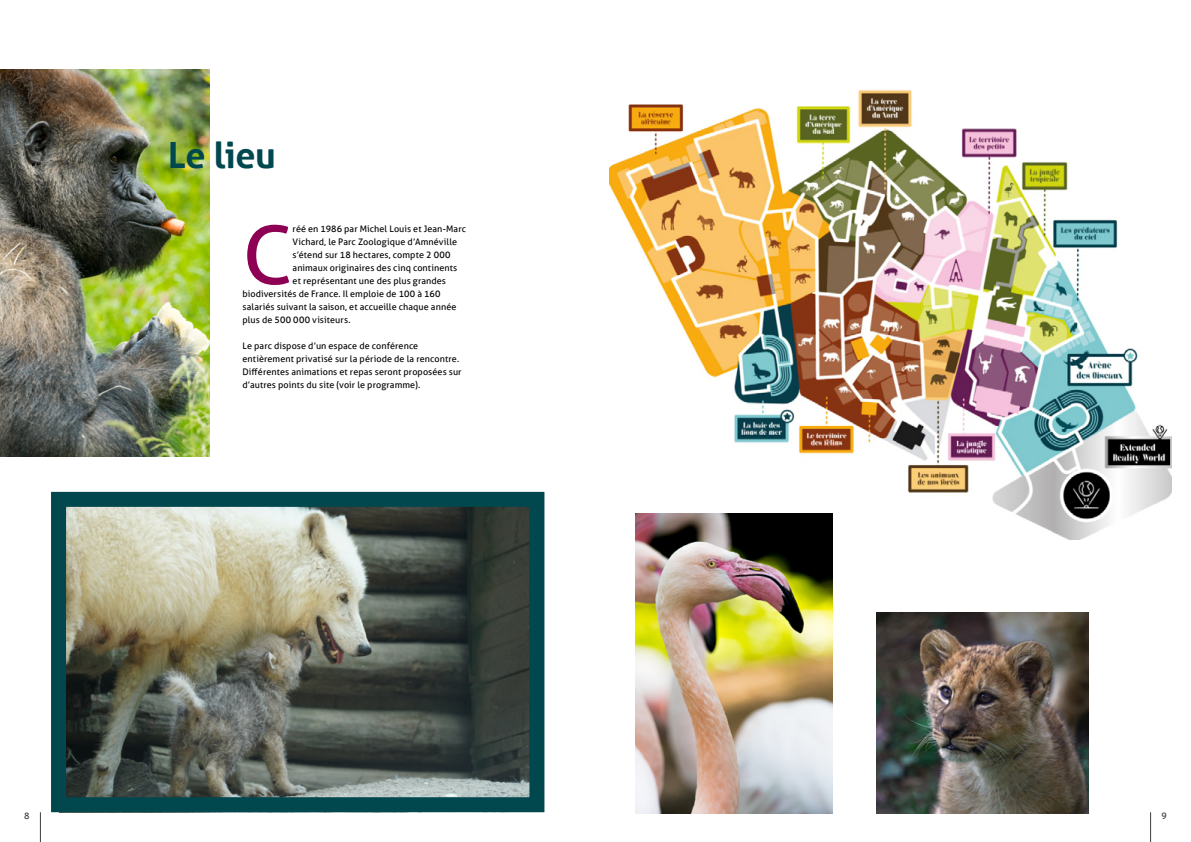
<style>
.page{position:relative;width:1191px;height:842px;background:#fff}
.page>*{position:absolute;margin:0;border:0;box-sizing:border-box;transform-origin:0 0}
.t1{font:81.1px "Aller";color:#8e0053}
.t2{font:700 36px "Aller";letter-spacing:-.01em;color:#00474e}
.t3{font:9px/13px "Aller";letter-spacing:.01em;color:#000}
.t4{font:9px "Aller";color:#3c3c3b}
</style>
<div class="page">
<img style="left:609px;top:90px;width:562px;height:449px">
<img style="left:0;top:69px;width:209px;height:387px">
<img style="left:67px;top:508px;width:461px;height:288px">
<div style="left:51px;top:492px;width:493px;height:320px;border:15px solid #00474e"></div>
<img style="left:635px;top:513px;width:197px;height:301px">
<img style="left:876px;top:612px;width:213px;height:202px">
<hr style="left:1150px;top:812px;width:1px;height:30px;background:#3c3c3b">
<hr style="left:40px;top:812px;width:1px;height:30px;background:#3c3c3b">
<h2 class="t2" style="left:168px;top:133px;width:109px">Le lieu</h2>
<h1 class="t1" style="left:242px;top:206px;width:52px">C</h1>
<p class="t3" style="left:292px;top:222px;width:175px">réé en 1986 par Michel Louis et Jean-Marc</p>
<p class="t3" style="left:292px;top:235px;width:166px">Vichard, le Parc Zoologique d’Amnéville</p>
<p class="t3" style="left:292px;top:248px;width:159px">s’étend sur 18 hectares, compte 2 000</p>
<p class="t3" style="left:292px;top:261px;width:166px">animaux originaires des cinq continents</p>
<p class="t3" style="left:292px;top:274px;width:155px">et représentant une des plus grandes</p>
<p class="t3" style="left:242px;top:287px;width:200px">biodiversités de France. Il emploie de 100 à 160</p>
<p class="t3" style="left:242px;top:300px;width:215px">salariés suivant la saison, et accueille chaque année</p>
<p class="t3" style="left:242px;top:313px;width:110px">plus de 500 000 visiteurs.</p>
<p class="t3" style="left:242px;top:339px;width:221px">Le parc dispose d’un espace de conférence entièrement privatisé sur la période de la rencontre.<br>Différentes animations et repas seront proposées sur d’autres points du site (voir le programme).</p>
<p class="t4" style="left:24px;top:810px;width:7px">8</p>
<p class="t4" style="left:1161px;top:810px;width:7px">9</p>
</div>
